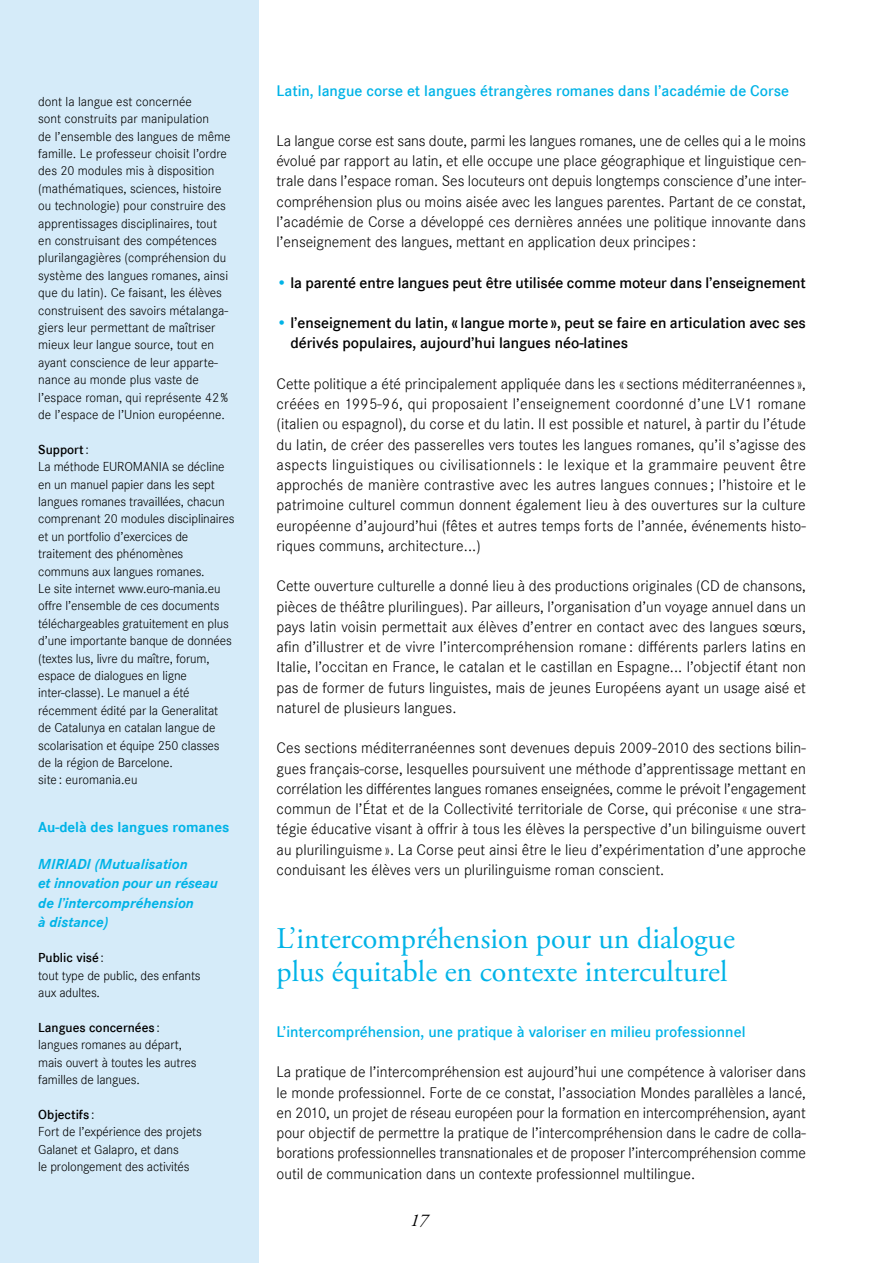
<style>
.page{position:relative;width:893px;height:1263px;background:#fff}
.page>*{position:absolute;margin:0;border:0;box-sizing:border-box;transform-origin:0 0}
.t1{font:30px/33px "Adobe Garamond Pro";color:#00b3e7}
.t2{font:italic 18px "Adobe Garamond Pro";color:#000}
.t3{font:15.9px/20.2px "Corporate S Ligh";letter-spacing:.005em;color:#000;text-align:justify}
.t4{font:600 15.9px/20.2px "Corporate S";letter-spacing:-.005em;color:#000}
.t5{font:600 15.9px "Corporate S";color:#00b3e7}
.t6{font:italic 700 15px/19.5px "Corporate S";color:#00b3e7}
.t7{font:700 15px "Corporate S";color:#00b3e7}
.t8{font:13.5px/17.4px "Corporate S Ligh";letter-spacing:-.01em;color:#000}
.t9{font:600 13.5px "Corporate S";color:#000}
.s1{font-family:"Corporate S Ligh";font-weight:400}
.s2{font-weight:700;color:#00b3e7}
</style>
<div class="page">
<div style="left:0;top:0;width:258px;height:1263px;background:#d5ebf9"></div>
<p class="t8" style="left:38px;top:93px;width:194px">dont la langue est concernée<br>sont construits par manipulation<br>de l’ensemble des langues de même famille. Le professeur choisit l’ordre des 20 modules mis à disposition (mathématiques, sciences, histoire ou technologie) pour construire des apprentissages disciplinaires, tout en construisant des compétences plurilangagières (compréhension du système des langues romanes, ainsi que du latin). Ce faisant, les élèves construisent des savoirs métalanga&shy;giers leur permettant de maîtriser mieux leur langue source, tout en ayant conscience de leur apparte&shy;nance au monde plus vaste de l’espace roman, qui représente 42% de l’espace de l’Union européenne.</p>
<p class="t9" style="left:38px;top:442px;width:52px">Support<span class="s1">:</span></p>
<p class="t8" style="left:38px;top:458px;width:198px">La méthode EUROMANIA se décline en un manuel papier dans les sept langues romanes travaillées, chacun comprenant 20 modules disciplinaires et un portfolio d’exercices de traitement des phénomènes communs aux langues romanes.<br>Le site internet www.euro-mania.eu offre l’ensemble de ces documents téléchargeables gratuitement en plus d’une importante banque de données (textes lus, livre du maître, forum, espace de dialogues en ligne inter-classe). Le manuel a été récemment édité par la Generalitat<br>de Catalunya en catalan langue de scolarisation et équipe 250 classes de la région de Barcelone.<br>site : euromania.eu</p>
<p class="t7" style="left:38px;top:818px;width:193px">Au-delà des langues romanes</p>
<p class="t6" style="left:38px;top:854px;width:181px">MIRIADI (Mutualisation<br>et innovation pour un réseau de l’intercompréhension<br>à distance)</p>
<p class="t9" style="left:38px;top:950px;width:67px">Public visé<span class="s1">:</span></p>
<p class="t8" style="left:38px;top:966px;width:164px">tout type de public, des enfants aux adultes.</p>
<p class="t9" style="left:38px;top:1019px;width:123px">Langues concernées <span class="s1">:</span></p>
<p class="t8" style="left:38px;top:1036px;width:160px">langues romanes au départ, mais ouvert à toutes les autres familles de langues.</p>
<p class="t9" style="left:38px;top:1106px;width:58px">Objectifs <span class="s1">:</span></p>
<p class="t8" style="left:38px;top:1123px;width:165px">Fort de l’expérience des projets<br>Galanet et Galapro, et dans<br>le prolongement des activités</p>
<p class="t5" style="left:277px;top:81px;width:514px">Latin, langue corse et langues étrangères romanes dans l’académie de Corse</p>
<p class="t3" style="left:277px;top:131px;width:531px">La langue corse est sans doute, parmi les langues romanes, une de celles qui a le moins évolué par rapport au latin, et elle occupe une place géographique et linguistique cen&shy;trale dans l’espace roman. Ses locuteurs ont depuis longtemps conscience d’une inter&shy;compréhension plus ou moins aisée avec les langues parentes. Partant de ce constat, l’académie de Corse a développé ces dernières années une politique innovante dans l’enseignement des langues, mettant en application deux principes :</p>
<p class="t4" style="left:277px;top:272px;width:531px"><span class="s2">•</span> la parenté entre langues peut être utilisée comme moteur dans l’enseignement</p>
<p class="t4" style="left:290px;top:313px;width:517px;text-indent:-14px"><span class="s2">•</span> l’enseignement du latin, « langue morte», peut se faire en articulation avec ses dérivés populaires, aujourd’hui langues néo-latines</p>
<p class="t3" style="left:277px;top:374px;width:531px">Cette politique a été principalement appliquée dans les « sections méditerranéennes », créées en 1995-96, qui proposaient l’enseignement coordonné d’une LV1 romane (italien ou espagnol), du corse et du latin. Il est possible et naturel, à partir du l’étude du latin, de créer des passerelles vers toutes les langues romanes, qu’il s’agisse des aspects linguistiques ou civilisationnels : le lexique et la grammaire peuvent être approchés de manière contrastive avec les autres langues connues ; l’histoire et le patrimoine culturel commun donnent également lieu à des ouvertures sur la culture européenne d’aujourd’hui (fêtes et autres temps forts de l’année, événements histo&shy;riques communs, architecture...)</p>
<p class="t3" style="left:277px;top:576px;width:531px">Cette ouverture culturelle a donné lieu à des productions originales (CD de chansons, pièces de théâtre plurilingues). Par ailleurs, l’organisation d’un voyage annuel dans un pays latin voisin permettait aux élèves d’entrer en contact avec des langues sœurs, afin d’illustrer et de vivre l’intercompréhension romane : différents parlers latins en Italie, l’occitan en France, le catalan et le castillan en Espagne... l’objectif étant non pas de former de futurs linguistes, mais de jeunes Européens ayant un usage aisé et naturel de plusieurs langues.</p>
<p class="t3" style="left:277px;top:738px;width:531px">Ces sections méditerranéennes sont devenues depuis 2009-2010 des sections bilin&shy;gues français-corse, lesquelles poursuivent une méthode d’apprentissage mettant en corrélation les différentes langues romanes enseignées, comme le prévoit l’engagement commun de l’État et de la Collectivité territoriale de Corse, qui préconise « une stra&shy;tégie éducative visant à offrir à tous les élèves la perspective d’un bilinguisme ouvert au plurilinguisme ». La Corse peut ainsi être le lieu d’expérimentation d’une approche conduisant les élèves vers un plurilinguisme roman conscient.</p>
<h1 class="t1" style="left:277px;top:923px;width:460px">L’intercompréhension pour un dialogue plus équitable en contexte interculturel</h1>
<p class="t5" style="left:277px;top:1022px;width:470px">L’intercompréhension, une pratique à valoriser en milieu professionnel</p>
<p class="t3" style="left:277px;top:1062px;width:531px">La pratique de l’intercompréhension est aujourd’hui une compétence à valoriser dans le monde professionnel. Forte de ce constat, l’association Mondes parallèles a lancé, en 2010, un projet de réseau européen pour la formation en intercompréhension, ayant pour objectif de permettre la pratique de l’intercompréhension dans le cadre de colla&shy;borations professionnelles transnationales et de proposer l’intercompréhension comme outil de communication dans un contexte professionnel multilingue.</p>
<p class="t2" style="left:410px;top:1209px;width:19px">17</p>
</div>
